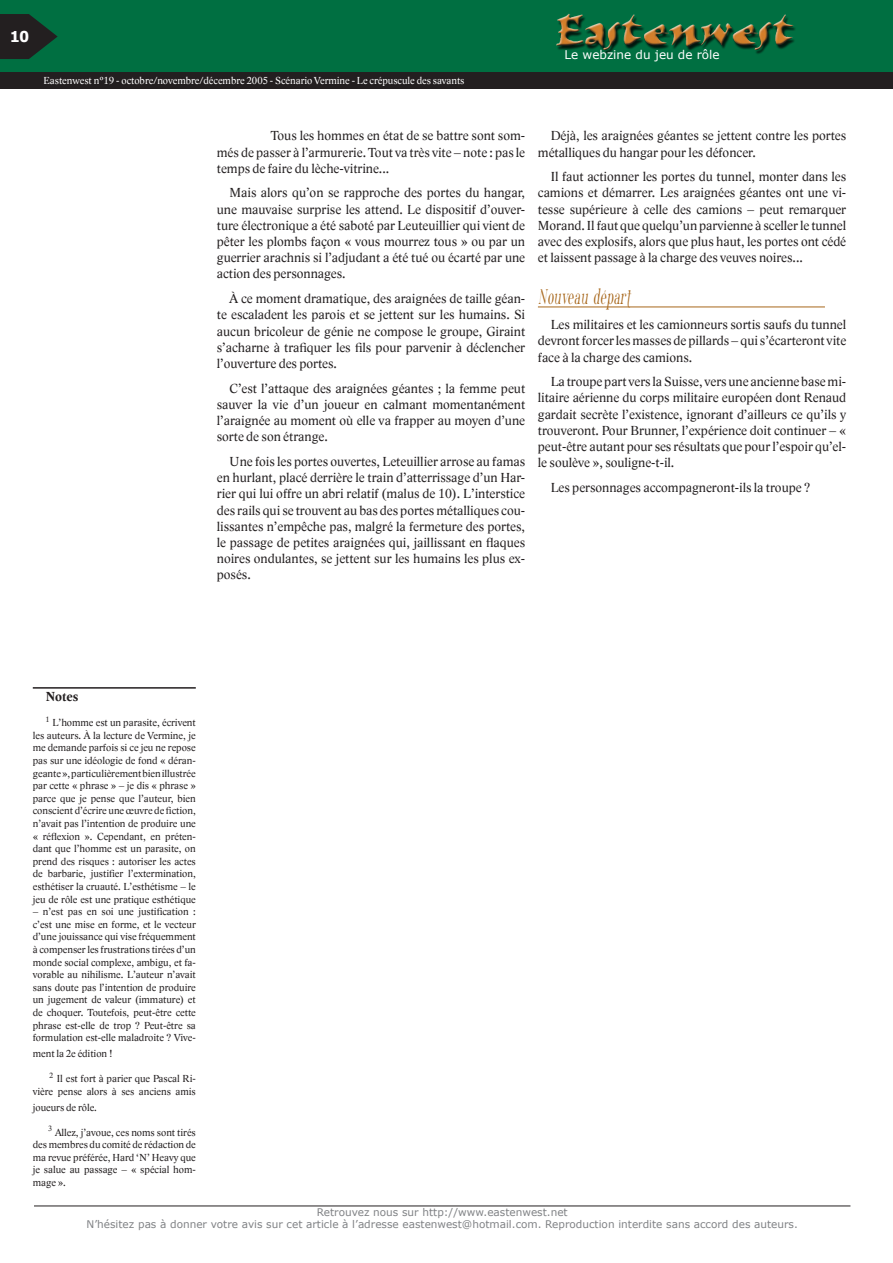
<style>
.page{position:relative;width:893px;height:1263px;background:#fff}
.page>*{position:absolute;margin:0;border:0;box-sizing:border-box;transform-origin:0 0}
.t1{font:21px "Phosphorus Trichloride";color:#a7661a}
.t2{font:700 15px "Tahoma";color:#fff}
.t3{font:13.5px/16.2px "Lido STFCE";color:#231f20;text-align:justify}
.t4{font:700 13.5px "Lido STFCE";color:#231f20}
.t5{font:12px "Verdana";color:#fff}
.t6{font:10.5px/12.6px "Lido STFCE";color:#231f20;text-align:justify}
.t7{font:10.5px/12.6px "Verdana";color:#808285;text-align:center}
.t8{font:10.5px "Lido STFCE";color:#fff}
</style>
<div class="page">
<div style="left:0;top:0;width:893px;height:72px;background:#006f41"></div>
<img style="left:556px;top:13px;width:239px;height:41px">
<div style="left:1px;top:72px;width:892px;height:17px;background:#231f20"></div>
<svg style="left:0;top:14px;width:58px;height:45px"></svg>
<hr style="left:34px;top:1205px;width:816px;height:1px;background:#231f20">
<hr style="left:538px;top:307px;width:287px;height:1px;background:#a7661a">
<hr style="left:33px;top:687px;width:163px;height:2px;background:#231f20">
<p class="t2" style="left:10px;top:26px;width:21px">10</p>
<p class="t8" style="left:43px;top:74px;width:423px">Eastenwest n°19 - octobre/novembre/décembre 2005 - Scénario Vermine - Le crépuscule des savants</p>
<p class="t5" style="left:564px;top:47px;width:157px">Le webzine du jeu de rôle</p>
<p class="t3" style="left:217px;top:128px;width:310px;text-indent:54px">Tous les hommes en état de se battre sont som&shy;més de passer à l’armurerie. Tout va très vite – note : pas le temps de faire du lèche-vitrine...</p>
<p class="t3" style="left:217px;top:185px;width:310px;text-indent:13px">Mais alors qu’on se rapproche des portes du hangar, une mauvaise surprise les attend. Le dispositif d’ouver&shy;ture électronique a été saboté par Leuteuillier qui vient de pêter les plombs façon « vous mourrez tous » ou par un guerrier arachnis si l’adjudant a été tué ou écarté par une action des personnages.</p>
<p class="t3" style="left:217px;top:291px;width:310px;text-indent:13px">À ce moment dramatique, des araignées de taille géan&shy;te escaladent les parois et se jettent sur les humains. Si aucun bricoleur de génie ne compose le groupe, Giraint s’acharne à trafiquer les fils pour parvenir à déclencher l’ouverture des portes.</p>
<p class="t3" style="left:217px;top:380px;width:310px;text-indent:13px">C’est l’attaque des araignées géantes ; la femme peut sauver la vie d’un joueur en calmant momentanément l’araignée au moment où elle va frapper au moyen d’une sorte de son étrange.</p>
<p class="t3" style="left:217px;top:453px;width:310px;text-indent:13px">Une fois les portes ouvertes, Leteuillier arrose au famas en hurlant, placé derrière le train d’atterrissage d’un Har&shy;rier qui lui offre un abri relatif (malus de 10). L’interstice des rails qui se trouvent au bas des portes métalliques cou&shy;lissantes n’empêche pas, malgré la fermeture des portes, le passage de petites araignées qui, jaillissant en flaques noires ondulantes, se jettent sur les humains les plus ex&shy;posés.</p>
<p class="t3" style="left:538px;top:128px;width:310px;text-indent:13px">Déjà, les araignées géantes se jettent contre les portes métalliques du hangar pour les défoncer.</p>
<p class="t3" style="left:538px;top:169px;width:310px;text-indent:13px">Il faut actionner les portes du tunnel, monter dans les camions et démarrer. Les araignées géantes ont une vi&shy;tesse supérieure à celle des camions – peut remarquer Morand. Il faut que quelqu’un parvienne à sceller le tunnel avec des explosifs, alors que plus haut, les portes ont cédé et laissent passage à la charge des veuves noires...</p>
<h1 class="t1" style="left:538px;top:286px;width:94px">Nouveau départ</h1>
<p class="t3" style="left:538px;top:317px;width:310px;text-indent:13px">Les militaires et les camionneurs sortis saufs du tunnel devront forcer les masses de pillards – qui s’écarteront vite face à la charge des camions.</p>
<p class="t3" style="left:538px;top:374px;width:310px;text-indent:13px">La troupe part vers la Suisse, vers une ancienne base mi&shy;litaire aérienne du corps militaire européen dont Renaud gardait secrète l’existence, ignorant d’ailleurs ce qu’ils y trouveront. Pour Brunner, l’expérience doit continuer – « peut-être autant pour ses résultats que pour l’espoir qu’el&shy;le soulève », souligne-t-il.</p>
<p class="t3" style="left:551px;top:479px;width:261px">Les personnages accompagneront-ils la troupe ?</p>
<p class="t4" style="left:46px;top:689px;width:34px">Notes</p>
<p class="t6" style="left:33px;top:716px;width:165px;text-indent:13px"><sup>1</sup> L’homme est un parasite, écrivent les auteurs. À la lecture de Vermine, je me demande parfois si ce jeu ne repose pas sur une idéologie de fond « déran&shy;geante », particulièrement bien illustrée par cette « phrase » – je dis « phrase » parce que je pense que l’auteur, bien conscient d’écrire une œuvre de fiction, n’avait pas l’intention de produire une « réflexion ». Cependant, en préten&shy;dant que l’homme est un parasite, on prend des risques : autoriser les actes de barbarie, justifier l’extermination, esthétiser la cruauté. L’esthétisme – le jeu de rôle est une pratique esthétique</p>
<p class="t6" style="left:33px;top:905px;width:165px">– n’est pas en soi une justification : c’est une mise en forme, et le vecteur d’une jouissance qui vise fréquemment à compenser les frustrations tirées d’un monde social complexe, ambigu, et fa&shy;vorable au nihilisme. L’auteur n’avait sans doute pas l’intention de produire un jugement de valeur (immature) et de choquer. Toutefois, peut-être cette phrase est-elle de trop ? Peut-être sa formulation est-elle maladroite ? Vive-</p>
<p class="t6" style="left:33px;top:1047px;width:81px">ment la 2e édition !</p>
<p class="t6" style="left:33px;top:1072px;width:164px;text-align:right"><sup>2</sup> Il est fort à parier que Pascal Ri&shy;vière pense alors à ses anciens amis</p>
<p class="t6" style="left:33px;top:1101px;width:66px">joueurs de rôle.</p>
<p class="t6" style="left:33px;top:1126px;width:165px;text-indent:15px"><sup>3</sup> Allez, j’avoue, ces noms sont tirés des membres du comité de rédaction de ma revue préférée, Hard ‘N’ Heavy que je salue au passage – « spécial hom&shy;mage ».</p>
<p class="t7" style="left:87px;top:1205px;width:713px">Retrouvez nous sur http://www.eastenwest.net<br>N’hésitez pas à donner votre avis sur cet article à l’adresse eastenwest@hotmail.com. Reproduction interdite sans accord des auteurs.</p>
</div>
